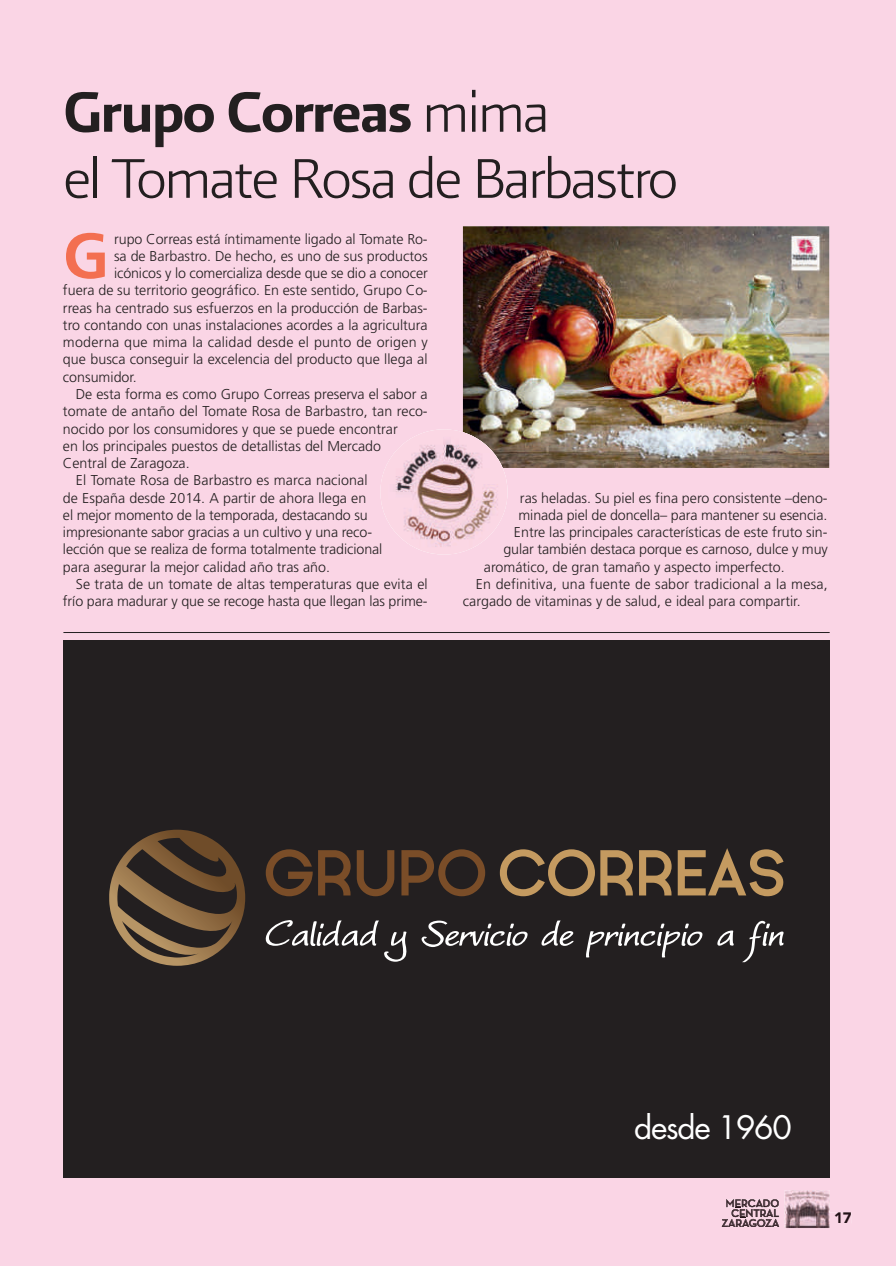
<style>
.page{position:relative;width:896px;height:1266px;background:#fff}
.page>*{position:absolute;margin:0;border:0;box-sizing:border-box;transform-origin:0 0}
.t1{font:67.5px "Presidencia Fina";letter-spacing:-.03em;color:#231f20}
.t2{font:67.5px "Presidencia Firme";letter-spacing:-.03em;color:#231f20}
.t3{font:700 63.75px "Frutiger LT Std";color:#f36f51}
.t4{font:31.5px "Futura Std";letter-spacing:-.04em;color:#fff}
.t5{font:900 15px "Avenir";color:#231f20}
.t6{font:300 14.25px "Frutiger LT Std";color:#231f20}
.t7{font:700 11.25px/9.8px "Neutra Disp";color:#231217;text-align:right}
.s1{font-family:"Presidencia Fina"}
</style>
<div class="page">
<div style="left:0;top:0;width:895px;height:1265px;background:#fad5e5"></div>
<div style="left:829px;top:1212px;width:22px;height:10px;background:#fad5e5"></div>
<svg style="left:721px;top:1198px;width:58px;height:28px;background:#d4b7c3"></svg>
<img style="left:784px;top:1189px;width:45px;height:38px">
<div style="left:63px;top:640px;width:766px;height:537px;background:#231f20"></div>
<img style="left:463px;top:226px;width:366px;height:242px">
<img style="left:380px;top:429px;width:127px;height:125px">
<hr style="left:63px;top:632px;width:766px;height:1px;background:#231f20">
<svg style="left:109px;top:829px;width:136px;height:136px"></svg>
<svg style="left:266px;top:849px;width:84px;height:47px"></svg>
<svg style="left:357px;top:850px;width:37px;height:46px"></svg>
<svg style="left:401px;top:849px;width:84px;height:47px"></svg>
<svg style="left:500px;top:849px;width:133px;height:47px"></svg>
<svg style="left:639px;top:850px;width:32px;height:45px"></svg>
<svg style="left:677px;top:848px;width:106px;height:48px"></svg>
<svg style="left:265px;top:920px;width:142px;height:41px"></svg>
<svg style="left:421px;top:920px;width:106px;height:26px"></svg>
<svg style="left:541px;top:920px;width:32px;height:26px"></svg>
<svg style="left:586px;top:923px;width:116px;height:34px"></svg>
<svg style="left:717px;top:930px;width:16px;height:15px"></svg>
<svg style="left:742px;top:920px;width:41px;height:42px"></svg>
<svg style="left:892px;top:1262px;width:4px;height:4px"></svg>
<h1 class="t2" style="left:63px;top:73px;width:487px">Grupo Correas <span class="s1">mima</span></h1>
<h1 class="t1" style="left:63px;top:141px;width:616px">el Tomate Rosa de Barbastro</h1>
<h2 class="t3" style="left:63px;top:218px;width:47px">G</h2>
<p class="t6" style="left:114px;top:230px;width:315px">rupo Correas está íntimamente ligado al Tomate Ro-</p>
<p class="t6" style="left:114px;top:248px;width:315px">sa de Barbastro. De hecho, es uno de sus productos</p>
<p class="t6" style="left:114px;top:265px;width:315px">icónicos y lo comercializa desde que se dio a conocer</p>
<p class="t6" style="left:63px;top:282px;width:366px">fuera de su territorio geográfico. En este sentido, Grupo Co-</p>
<p class="t6" style="left:63px;top:299px;width:366px">rreas ha centrado sus esfuerzos en la producción de Barbas-</p>
<p class="t6" style="left:63px;top:317px;width:366px">tro contando con unas instalaciones acordes a la agricultura</p>
<p class="t6" style="left:63px;top:334px;width:366px">moderna que mima la calidad desde el punto de origen y</p>
<p class="t6" style="left:63px;top:351px;width:366px">que busca conseguir la excelencia del producto que llega al</p>
<p class="t6" style="left:63px;top:368px;width:75px">consumidor.</p>
<p class="t6" style="left:76px;top:386px;width:353px">De esta forma es como Grupo Correas preserva el sabor a</p>
<p class="t6" style="left:63px;top:403px;width:366px">tomate de antaño del Tomate Rosa de Barbastro, tan reco-</p>
<p class="t6" style="left:63px;top:420px;width:336px">nocido por los consumidores y que se puede encontrar</p>
<p class="t6" style="left:63px;top:437px;width:319px">en los principales puestos de detallistas del Mercado</p>
<p class="t6" style="left:63px;top:455px;width:128px">Central de Zaragoza.</p>
<p class="t6" style="left:76px;top:472px;width:293px">El Tomate Rosa de Barbastro es marca nacional</p>
<p class="t6" style="left:63px;top:489px;width:305px">de España desde 2014. A partir de ahora llega en</p>
<p class="t6" style="left:63px;top:506px;width:306px">el mejor momento de la temporada, destacando su</p>
<p class="t6" style="left:63px;top:524px;width:310px">impresionante sabor gracias a un cultivo y una reco-</p>
<p class="t6" style="left:63px;top:541px;width:321px">lección que se realiza de forma totalmente tradicional</p>
<p class="t6" style="left:63px;top:558px;width:268px">para asegurar la mejor calidad año tras año.</p>
<p class="t6" style="left:76px;top:576px;width:353px">Se trata de un tomate de altas temperaturas que evita el</p>
<p class="t6" style="left:63px;top:593px;width:366px">frío para madurar y que se recoge hasta que llegan las prime-</p>
<p class="t6" style="left:520px;top:489px;width:309px">ras heladas. Su piel es fina pero consistente –deno-</p>
<p class="t6" style="left:518px;top:507px;width:310px">minada piel de doncella– para mantener su esencia.</p>
<p class="t6" style="left:514px;top:524px;width:315px">Entre las principales características de este fruto sin-</p>
<p class="t6" style="left:503px;top:541px;width:326px">gular también destaca porque es carnoso, dulce y muy</p>
<p class="t6" style="left:484px;top:558px;width:302px">aromático, de gran tamaño y aspecto imperfecto.</p>
<p class="t6" style="left:475px;top:576px;width:353px">En definitiva, una fuente de sabor tradicional a la mesa,</p>
<p class="t6" style="left:463px;top:593px;width:339px">cargado de vitaminas y de salud, e ideal para compartir.</p>
<h3 class="t4" style="left:634px;top:1106px;width:159px">desde 1960</h3>
<p class="t7" style="left:721px;top:1198px;width:59px">MERCADO<br>CENTRAL<br>ZARAGOZA</p>
<p class="t5" style="left:834px;top:1204px;width:19px">17</p>
</div>
